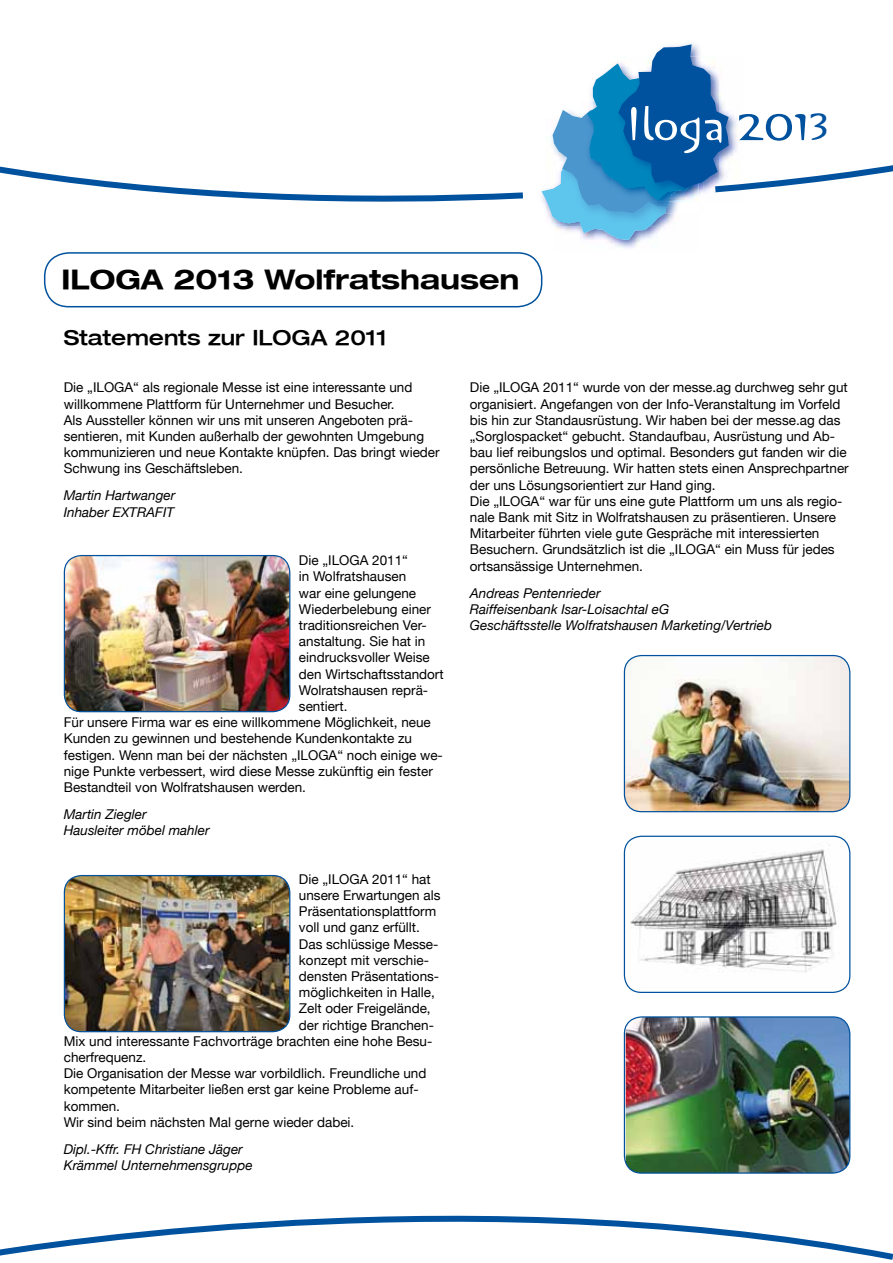
<style>
.page{position:relative;width:893px;height:1263px;background:#fff}
.page>*{position:absolute;margin:0;border:0;box-sizing:border-box;transform-origin:0 0}
.t1{font:37.2px "Orange Let Plain";color:#00519e}
.t2{font:700 expanded 27px "Helvetica Neue LT";color:#000}
.t3{font:500 expanded 21px "Helvetica Neue LT";color:#000}
.t4{font:13.5px/16.2px "Helvetica Neue LT";color:#000}
.t5{font:italic 13.5px/16.2px "Helvetica Neue LT";color:#000}
</style>
<div class="page">
<img style="left:608px;top:240px;width:33px;height:8px">
<svg style="left:0;top:1173px;width:893px;height:87px"></svg>
<svg style="left:541px;top:44px;width:352px;height:196px"></svg>
<svg style="left:0;top:166px;width:523px;height:36px"></svg>
<div style="left:44px;top:252px;width:498px;height:55px;border:2px solid #00519e;border-radius:24px"></div>
<img style="left:64px;top:555px;width:226px;height:157px">
<div style="left:64px;top:555px;width:226px;height:157px;border:1px solid #00519e;border-radius:17px"></div>
<img style="left:624px;top:655px;width:226px;height:157px">
<div style="left:624px;top:655px;width:226px;height:157px;border:1px solid #00519e;border-radius:17px"></div>
<img style="left:624px;top:836px;width:226px;height:156px">
<div style="left:624px;top:836px;width:226px;height:157px;border:1px solid #00519e;border-radius:17px"></div>
<img style="left:626px;top:1017px;width:224px;height:156px">
<div style="left:624px;top:1016px;width:226px;height:158px;border:1px solid #00519e;border-radius:17px"></div>
<img style="left:65px;top:875px;width:225px;height:157px">
<div style="left:64px;top:875px;width:226px;height:157px;border:1px solid #00519e;border-radius:17px"></div>
<h2 class="t2" style="left:62px;top:263px;width:460px">ILOGA 2013 Wolfratshausen</h2>
<h3 class="t3" style="left:64px;top:324px;width:325px">Statements zur ILOGA 2011</h3>
<h1 class="t1" style="left:810px;top:100px;width:21px">3</h1>
<p class="t4" style="left:64px;top:379px;width:377px">Die „ILOGA“ als regionale Messe ist eine interessante und willkommene Plattform für Unternehmer und Besucher.<br>Als Aussteller können wir uns mit unseren Angeboten prä&shy;sentieren, mit Kunden außerhalb der gewohnten Umgebung kommunizieren und neue Kontakte knüpfen. Das bringt wieder Schwung ins Geschäftsleben.</p>
<p class="t5" style="left:64px;top:487px;width:113px">Martin Hartwanger<br>Inhaber EXTRAFIT</p>
<p class="t4" style="left:299px;top:552px;width:111px">Die „ILOGA 2011“</p>
<p class="t4" style="left:299px;top:568px;width:109px">in Wolfratshausen</p>
<p class="t4" style="left:299px;top:584px;width:119px">war eine gelungene</p>
<p class="t4" style="left:299px;top:601px;width:134px">Wiederbelebung einer</p>
<p class="t4" style="left:299px;top:617px;width:129px">traditionsreichen Ver-</p>
<p class="t4" style="left:299px;top:633px;width:128px">anstaltung. Sie hat in</p>
<p class="t4" style="left:299px;top:649px;width:132px">eindrucksvoller Weise</p>
<p class="t4" style="left:299px;top:665px;width:146px">den Wirtschaftsstandort</p>
<p class="t4" style="left:299px;top:682px;width:131px">Wolratshausen reprä-</p>
<p class="t4" style="left:299px;top:698px;width:50px">sentiert.</p>
<p class="t4" style="left:64px;top:714px;width:369px">Für unsere Firma war es eine willkommene Möglichkeit, neue</p>
<p class="t4" style="left:64px;top:730px;width:350px">Kunden zu gewinnen und bestehende Kundenkontakte zu</p>
<p class="t4" style="left:64px;top:746px;width:381px">festigen. Wenn man bei der nächsten „ILOGA“ noch einige we-</p>
<p class="t4" style="left:64px;top:763px;width:371px">nige Punkte verbessert, wird diese Messe zukünftig ein fester</p>
<p class="t4" style="left:64px;top:779px;width:244px">Bestandteil von Wolfratshausen werden.</p>
<p class="t5" style="left:64px;top:806px;width:147px">Martin Ziegler<br>Hausleiter möbel mahler</p>
<p class="t4" style="left:299px;top:871px;width:133px">Die „ILOGA 2011“ hat</p>
<p class="t4" style="left:299px;top:887px;width:143px">unsere Erwartungen als</p>
<p class="t4" style="left:299px;top:903px;width:139px">Präsentationsplattform</p>
<p class="t4" style="left:299px;top:919px;width:123px">voll und ganz erfüllt.</p>
<p class="t4" style="left:299px;top:935px;width:141px">Das schlüssige Messe-</p>
<p class="t4" style="left:299px;top:952px;width:132px">konzept mit verschie-</p>
<p class="t4" style="left:299px;top:968px;width:142px">densten Präsentations-</p>
<p class="t4" style="left:299px;top:984px;width:138px">möglichkeiten in Halle,</p>
<p class="t4" style="left:299px;top:1000px;width:133px">Zelt oder Freigelände,</p>
<p class="t4" style="left:299px;top:1016px;width:137px">der richtige Branchen-</p>
<p class="t4" style="left:64px;top:1033px;width:370px">Mix und interessante Fachvorträge brachten eine hohe Besu-</p>
<p class="t4" style="left:64px;top:1049px;width:84px">cherfrequenz.</p>
<p class="t4" style="left:64px;top:1065px;width:364px">Die Organisation der Messe war vorbildlich. Freundliche und</p>
<p class="t4" style="left:64px;top:1081px;width:356px">kompetente Mitarbeiter ließen erst gar keine Probleme auf-</p>
<p class="t4" style="left:64px;top:1097px;width:58px">kommen.</p>
<p class="t4" style="left:64px;top:1114px;width:292px">Wir sind beim nächsten Mal gerne wieder dabei.</p>
<p class="t5" style="left:64px;top:1141px;width:190px">Dipl.-Kffr. FH Christiane Jäger<br>Krämmel Unternehmensgruppe</p>
<p class="t4" style="left:470px;top:379px;width:380px">Die „ILOGA 2011“ wurde von der messe.ag durchweg sehr gut organisiert. Angefangen von der Info-Veranstaltung im Vorfeld bis hin zur Standausrüstung. Wir haben bei der messe.ag das „Sorglospacket“ gebucht. Standaufbau, Ausrüstung und Ab&shy;bau lief reibungslos und optimal. Besonders gut fanden wir die persönliche Betreuung. Wir hatten stets einen Ansprechpartner der uns Lösungsorientiert zur Hand ging.<br>Die „ILOGA“ war für uns eine gute Plattform um uns als regio&shy;nale Bank mit Sitz in Wolfratshausen zu präsentieren. Unsere Mitarbeiter führten viele gute Gespräche mit interessierten Besuchern. Grundsätzlich ist die „ILOGA“ ein Muss für jedes ortsansässige Unternehmen.</p>
<p class="t5" style="left:470px;top:584px;width:304px">Andreas Pentenrieder<br>Raiffeisenbank Isar-Loisachtal eG<br>Geschäftsstelle Wolfratshausen Marketing/Vertrieb</p>
</div>
